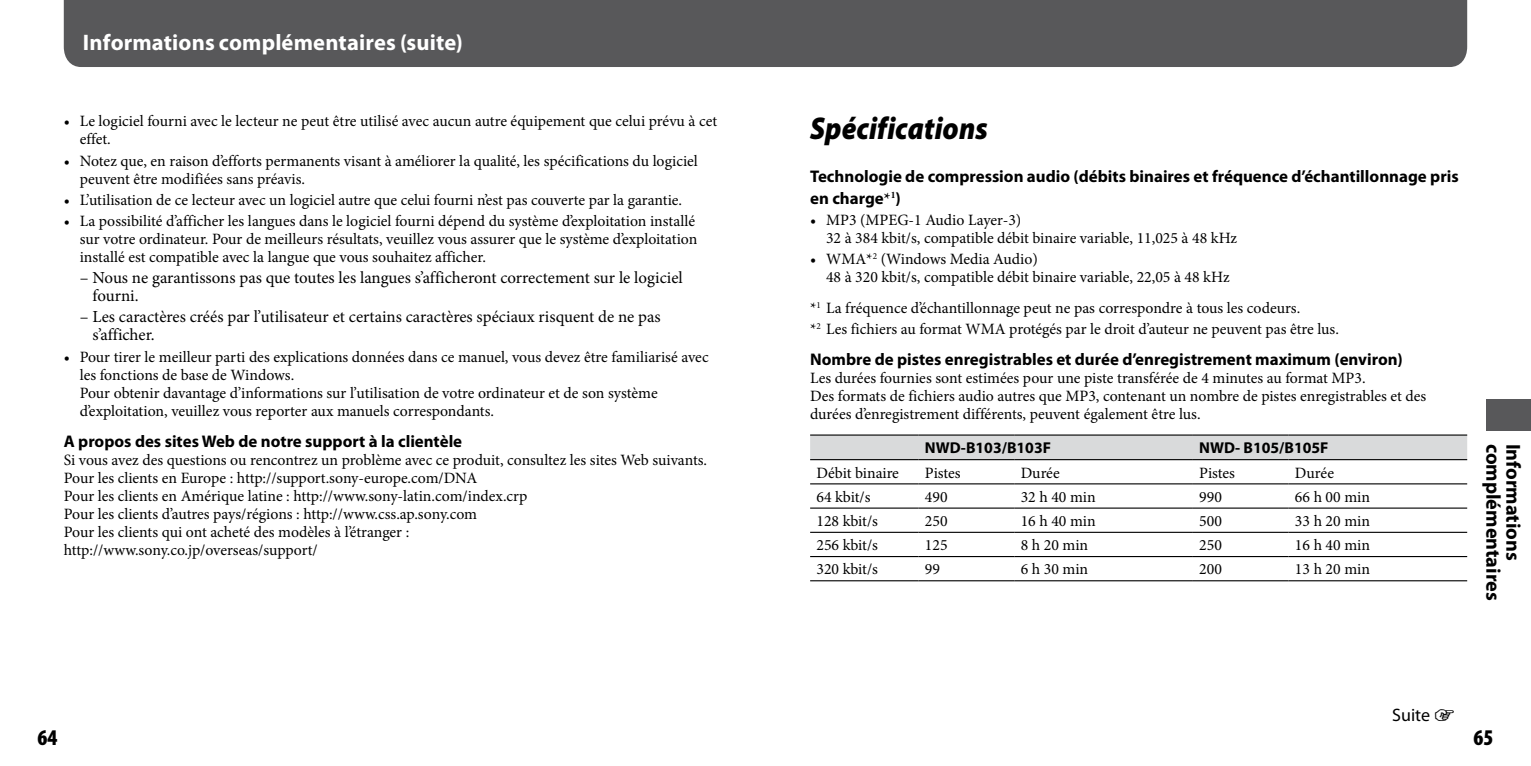
<style>
.page{position:relative;width:1531px;height:766px;background:#fff}
.page>*{position:absolute;margin:0;border:0;box-sizing:border-box;transform-origin:0 0}
.t1{font:italic 900 31.5px "Myriad Pro";color:#000;scale:.9 1}
.t2{font:700 22.5px "Myriad Pro";letter-spacing:.005em;color:#fff}
.t3{font:900 condensed 22.5px "Myriad Pro";color:#000}
.t4{font:700 20.25px "Myriad Pro";color:#000}
.t5{font:18px "Myriad Pro";color:#000}
.t6{font:700 16.88px/21.4px "Myriad Pro";color:#000}
.t7{font:16.88px/18px "Minion Pro";color:#000}
.t8{font:15.75px/18px "Minion Pro";color:#000}
.t9{font:700 15.75px "Myriad Pro";color:#000}
.s1{font-family:"Minion Pro"}
</style>
<div class="page">
<div style="left:64px;top:0;width:1403px;height:67px;background:#58585a"></div>
<div style="left:810px;top:435px;width:657px;height:24px;background:#d9dadb"></div>
<hr style="left:810px;top:434px;width:108px;height:1px;background:#000">
<hr style="left:918px;top:434px;width:96px;height:1px;background:#000">
<hr style="left:1014px;top:434px;width:179px;height:1px;background:#000">
<hr style="left:1193px;top:434px;width:95px;height:1px;background:#000">
<hr style="left:1288px;top:434px;width:179px;height:1px;background:#000">
<hr style="left:810px;top:459px;width:108px;height:1px;background:#000">
<hr style="left:918px;top:459px;width:96px;height:1px;background:#000">
<hr style="left:1014px;top:459px;width:179px;height:1px;background:#000">
<hr style="left:1193px;top:459px;width:95px;height:1px;background:#000">
<hr style="left:1288px;top:459px;width:179px;height:1px;background:#000">
<hr style="left:810px;top:483px;width:108px;height:1px;background:#000">
<hr style="left:918px;top:483px;width:96px;height:1px;background:#000">
<hr style="left:1014px;top:483px;width:179px;height:1px;background:#000">
<hr style="left:1193px;top:483px;width:95px;height:1px;background:#000">
<hr style="left:1288px;top:483px;width:179px;height:1px;background:#000">
<hr style="left:810px;top:507px;width:108px;height:1px;background:#000">
<hr style="left:918px;top:507px;width:96px;height:1px;background:#000">
<hr style="left:1014px;top:507px;width:179px;height:1px;background:#000">
<hr style="left:1193px;top:507px;width:95px;height:1px;background:#000">
<hr style="left:1288px;top:507px;width:179px;height:1px;background:#000">
<hr style="left:810px;top:531px;width:108px;height:1px;background:#000">
<hr style="left:918px;top:531px;width:96px;height:1px;background:#000">
<hr style="left:1014px;top:531px;width:179px;height:1px;background:#000">
<hr style="left:1193px;top:531px;width:95px;height:1px;background:#000">
<hr style="left:1288px;top:531px;width:179px;height:1px;background:#000">
<hr style="left:810px;top:556px;width:108px;height:1px;background:#000">
<hr style="left:918px;top:556px;width:96px;height:1px;background:#000">
<hr style="left:1014px;top:556px;width:179px;height:1px;background:#000">
<hr style="left:1193px;top:556px;width:95px;height:1px;background:#000">
<hr style="left:1288px;top:556px;width:179px;height:1px;background:#000">
<hr style="left:810px;top:580px;width:108px;height:1px;background:#000">
<hr style="left:918px;top:580px;width:96px;height:1px;background:#000">
<hr style="left:1014px;top:580px;width:179px;height:1px;background:#000">
<hr style="left:1193px;top:580px;width:95px;height:1px;background:#000">
<hr style="left:1288px;top:580px;width:179px;height:1px;background:#000">
<div style="left:1486px;top:399px;width:45px;height:32px;background:#58585a"></div>
<h2 class="t2" style="left:83px;top:28px;width:381px">Informations complémentaires (suite)</h2>
<p class="t8" style="left:80px;top:112px;width:639px;text-indent:-16px">• Le logiciel fourni avec le lecteur ne peut être utilisé avec aucun autre équipement que celui prévu à cet effet.</p>
<p class="t8" style="left:80px;top:151px;width:620px;text-indent:-16px">• Notez que, en raison d’efforts permanents visant à améliorer la qualité, les spécifications du logiciel peuvent être modifiées sans préavis.</p>
<p class="t8" style="left:64px;top:191px;width:620px">• L’utilisation de ce lecteur avec un logiciel autre que celui fourni n’est pas couverte par la garantie.</p>
<p class="t8" style="left:80px;top:212px;width:619px;text-indent:-16px">• La possibilité d’afficher les langues dans le logiciel fourni dépend du système d’exploitation installé sur votre ordinateur. Pour de meilleurs résultats, veuillez vous assurer que le système d’exploitation installé est compatible avec la langue que vous souhaitez afficher.</p>
<p class="t7" style="left:92px;top:269px;width:592px;text-indent:-13px">– Nous ne garantissons pas que toutes les langues s’afficheront correctement sur le logiciel fourni.</p>
<p class="t7" style="left:92px;top:308px;width:570px;text-indent:-13px">– Les caractères créés par l’utilisateur et certains caractères spéciaux risquent de ne pas s’afficher.</p>
<p class="t8" style="left:80px;top:347px;width:630px;text-indent:-16px">• Pour tirer le meilleur parti des explications données dans ce manuel, vous devez être familiarisé avec les fonctions de base de Windows.<br>Pour obtenir davantage d’informations sur l’utilisation de votre ordinateur et de son système d’exploitation, veuillez vous reporter aux manuels correspondants.</p>
<p class="t6" style="left:64px;top:429px;width:400px">A propos des sites Web de notre support à la clientèle</p>
<p class="t8" style="left:64px;top:450px;width:645px">Si vous avez des questions ou rencontrez un problème avec ce produit, consultez les sites Web suivants.<br>Pour les clients en Europe : http://support.sony-europe.com/DNA<br>Pour les clients en Amérique latine : http://www.sony-latin.com/index.crp<br>Pour les clients d’autres pays/régions : http://www.css.ap.sony.com<br>Pour les clients qui ont acheté des modèles à l’étranger :<br>http://www.sony.co.jp/overseas/support/</p>
<h1 class="t1" style="left:810px;top:107px;width:199px">Spécifications</h1>
<p class="t6" style="left:810px;top:165px;width:650px">Technologie de compression audio (débits binaires et fréquence d’échantillonnage pris en charge<span class="s1">*</span><sup>1</sup>)</p>
<p class="t8" style="left:826px;top:211px;width:413px;text-indent:-16px">• MP3 (MPEG-1 Audio Layer-3)<br>32 à 384 kbit/s, compatible débit binaire variable, 11,025 à 48 kHz</p>
<p class="t8" style="left:826px;top:250px;width:405px;text-indent:-16px">• WMA*<sup>2</sup> (Windows Media Audio)<br>48 à 320 kbit/s, compatible débit binaire variable, 22,05 à 48 kHz</p>
<p class="t8" style="left:810px;top:297px;width:530px;line-height:21.2px">*<sup>1</sup> La fréquence d’échantillonnage peut ne pas correspondre à tous les codeurs.<br>*<sup>2</sup> Les fichiers au format WMA protégés par le droit d’auteur ne peuvent pas être lus.</p>
<p class="t6" style="left:810px;top:348px;width:594px">Nombre de pistes enregistrables et durée d’enregistrement maximum (environ)</p>
<p class="t8" style="left:810px;top:369px;width:618px">Les durées fournies sont estimées pour une piste transférée de 4 minutes au format MP3.<br>Des formats de fichiers audio autres que MP3, contenant un nombre de pistes enregistrables et des durées d’enregistrement différents, peuvent également être lus.</p>
<p class="t9" style="left:925px;top:437px;width:128px">NWD-B103/B103F</p>
<p class="t9" style="left:1199px;top:437px;width:131px">NWD- B105/B105F</p>
<p class="t8" style="left:816px;top:463px;width:84px">Débit binaire</p>
<p class="t8" style="left:925px;top:463px;width:37px">Pistes</p>
<p class="t8" style="left:1020px;top:463px;width:41px">Durée</p>
<p class="t8" style="left:1199px;top:463px;width:37px">Pistes</p>
<p class="t8" style="left:1295px;top:463px;width:41px">Durée</p>
<p class="t8" style="left:816px;top:487px;width:55px">64 kbit/s</p>
<p class="t8" style="left:925px;top:487px;width:24px">490</p>
<p class="t8" style="left:1020px;top:487px;width:77px">32 h 40 min</p>
<p class="t8" style="left:1199px;top:487px;width:24px">990</p>
<p class="t8" style="left:1295px;top:487px;width:77px">66 h 00 min</p>
<p class="t8" style="left:816px;top:512px;width:63px">128 kbit/s</p>
<p class="t8" style="left:925px;top:512px;width:24px">250</p>
<p class="t8" style="left:1020px;top:512px;width:77px">16 h 40 min</p>
<p class="t8" style="left:1199px;top:512px;width:24px">500</p>
<p class="t8" style="left:1295px;top:512px;width:77px">33 h 20 min</p>
<p class="t8" style="left:816px;top:536px;width:63px">256 kbit/s</p>
<p class="t8" style="left:925px;top:536px;width:24px">125</p>
<p class="t8" style="left:1020px;top:536px;width:69px">8 h 20 min</p>
<p class="t8" style="left:1199px;top:536px;width:24px">250</p>
<p class="t8" style="left:1295px;top:536px;width:77px">16 h 40 min</p>
<p class="t8" style="left:816px;top:560px;width:63px">320 kbit/s</p>
<p class="t8" style="left:925px;top:560px;width:17px">99</p>
<p class="t8" style="left:1020px;top:560px;width:69px">6 h 30 min</p>
<p class="t8" style="left:1199px;top:560px;width:24px">200</p>
<p class="t8" style="left:1295px;top:560px;width:77px">13 h 20 min</p>
<p class="t4" style="left:1506px;top:443px;width:158px;rotate:90deg">complémentaires</p>
<p class="t4" style="left:1526px;top:443px;width:119px;rotate:90deg">Informations</p>
<p class="t5" style="left:1392px;top:703px;width:39px">Suite</p>
<h2 class="t3" style="left:37px;top:724px;width:11px">64</h2>
<h2 class="t3" style="left:1473px;top:724px;width:11px">65</h2>
</div>
